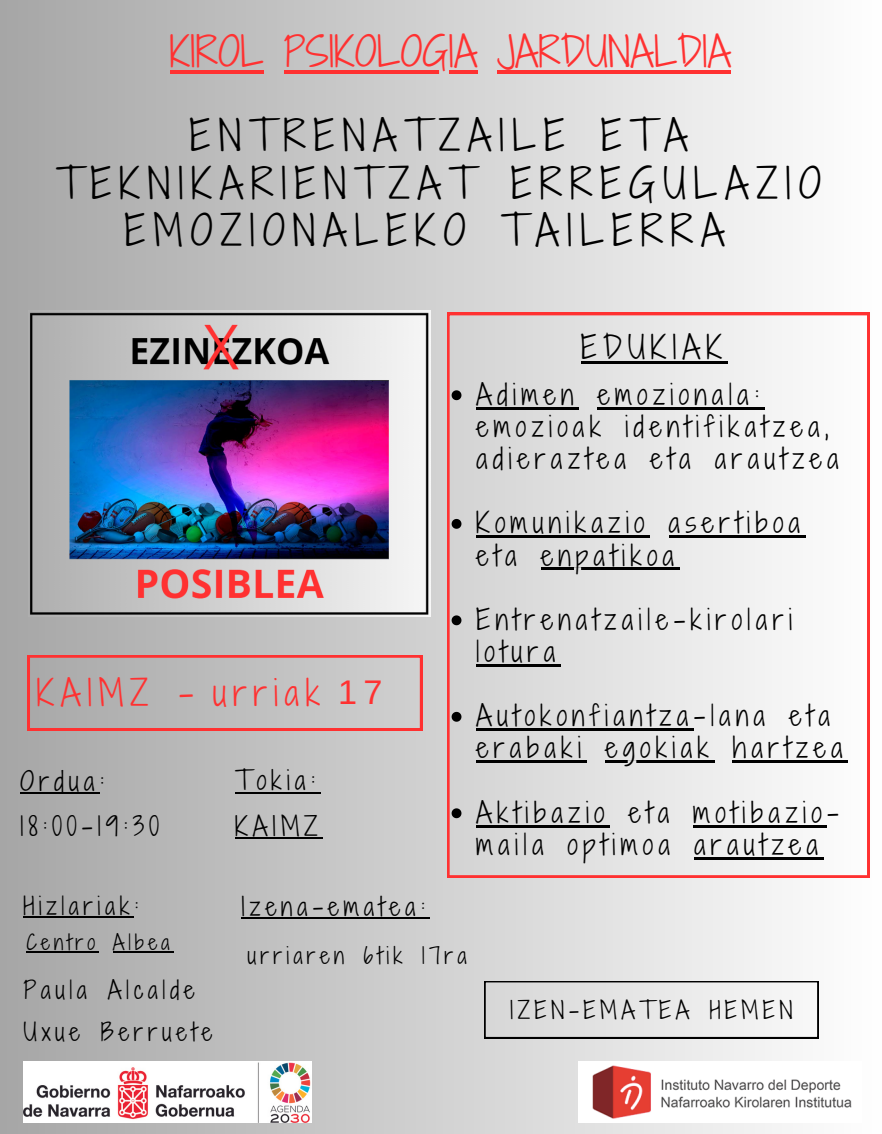
<style>
.page{position:relative;width:882px;height:1134px;background:#fff}
.page>*{position:absolute;margin:0;border:0;box-sizing:border-box;transform-origin:0 0}
.t1{font:40.25px "Shadows Into Light Two";letter-spacing:.19em;color:#000}
.t2{font:39.73px "Shadows Into Light Two";color:#ff3131}
.t3{font:34.21px "Shadows Into Light Two";letter-spacing:.19em;color:#ff3131}
.t4{font:34.21px "Arimo";color:#ff3131}
.t5{font:30.62px "Shadows Into Light Two";letter-spacing:.19em;color:#000}
.t6{font:27.12px/32.2px "Shadows Into Light Two";letter-spacing:.19em;color:#000}
.t7{font:25.38px/45.3px "Shadows Into Light Two";letter-spacing:.19em;color:#000}
.t8{font:24.5px "Shadows Into Light Two";letter-spacing:.19em;color:#000}
.t9{font:23.62px "Shadows Into Light Two";letter-spacing:.19em;color:#000}
.t10{font:23.19px "Shadows Into Light Two";letter-spacing:.19em;color:#000}
.t11{font:21.88px "Shadows Into Light Two";letter-spacing:.19em;color:#000}
.t12{font:20.12px "Shadows Into Light Two";letter-spacing:.19em;color:#000}
</style>
<div class="page">
<div style="left:0;top:0;width:882px;height:1134px;background:linear-gradient(to right,#a6a6a6,#fdfcfc)"></div>
<img style="left:579px;top:1061px;width:283px;height:62px">
<svg style="left:447px;top:313px;width:423px;height:565px"></svg>
<img style="left:23px;top:1061px;width:289px;height:62px">
<svg style="left:27px;top:655px;width:395px;height:76px;background:#c2b0b0"></svg>
<svg style="left:484px;top:981px;width:334px;height:57px"></svg>
<img style="left:29px;top:310px;width:401px;height:307px">
<hr style="left:20px;top:792px;width:80px;height:2px;background:#000">
<hr style="left:241px;top:917px;width:189px;height:2px;background:#000">
<hr style="left:235px;top:792px;width:85px;height:2px;background:#000">
<hr style="left:235px;top:837px;width:88px;height:2px;background:#000">
<hr style="left:23px;top:916px;width:111px;height:2px;background:#000">
<svg style="left:452px;top:390px;width:9px;height:10px"></svg>
<hr style="left:476px;top:407px;width:103px;height:2px;background:#000">
<hr style="left:597px;top:407px;width:167px;height:2px;background:#000">
<svg style="left:452px;top:519px;width:9px;height:10px"></svg>
<hr style="left:476px;top:535px;width:174px;height:3px;background:#000">
<hr style="left:669px;top:535px;width:136px;height:3px;background:#000">
<hr style="left:541px;top:568px;width:138px;height:2px;background:#000">
<svg style="left:452px;top:615px;width:9px;height:10px"></svg>
<hr style="left:476px;top:664px;width:85px;height:3px;background:#000">
<svg style="left:452px;top:712px;width:9px;height:10px"></svg>
<hr style="left:476px;top:728px;width:218px;height:3px;background:#000">
<hr style="left:476px;top:760px;width:110px;height:3px;background:#000">
<hr style="left:605px;top:760px;width:109px;height:3px;background:#000">
<hr style="left:733px;top:760px;width:115px;height:3px;background:#000">
<svg style="left:452px;top:808px;width:9px;height:10px"></svg>
<hr style="left:476px;top:825px;width:134px;height:2px;background:#000">
<hr style="left:693px;top:825px;width:134px;height:2px;background:#000">
<hr style="left:694px;top:857px;width:129px;height:3px;background:#000">
<hr style="left:581px;top:361px;width:147px;height:2px;background:#000">
<hr style="left:170px;top:70px;width:94px;height:4px;background:#ff3131">
<hr style="left:284px;top:70px;width:193px;height:4px;background:#ff3131">
<hr style="left:497px;top:70px;width:234px;height:4px;background:#ff3131">
<hr style="left:27px;top:951px;width:72px;height:2px;background:#000">
<hr style="left:113px;top:951px;width:61px;height:2px;background:#000">
<p class="t2" style="left:170px;top:23px;width:563px">KIROL PSIKOLOGIA JARDUNALDIA</p>
<p class="t1" style="left:189px;top:106px;width:500px">ENTRENATZAILE ETA</p>
<p class="t1" style="left:56px;top:154px;width:767px">TEKNIKARIENTZAT ERREGULAZIO</p>
<p class="t1" style="left:125px;top:201px;width:602px">EMOZIONALEKO TAILERRA</p>
<p class="t5" style="left:581px;top:324px;width:142px">EDUKIAK</p>
<p class="t3" style="left:37px;top:668px;width:158px">KAIMZ -</p>
<p class="t3" style="left:213px;top:668px;width:109px">urriak</p>
<p class="t4" style="left:338px;top:673px;width:46px">17</p>
<p class="t7" style="left:20px;top:758px;width:86px">Ordua:</p>
<p class="t7" style="left:20px;top:804px;width:140px">18:00-19:30</p>
<p class="t7" style="left:235px;top:758px;width:84px">Tokia:<br>KAIMZ</p>
<p class="t6" style="left:476px;top:378px;width:364px">Adimen emozionala: emozioak identifikatzea, adieraztea eta arautzea</p>
<p class="t6" style="left:476px;top:507px;width:326px">Komunikazio asertiboa eta enpatikoa</p>
<p class="t6" style="left:476px;top:603px;width:318px">Entrenatzaile-kirolari lotura</p>
<p class="t6" style="left:476px;top:700px;width:368px">Autokonfiantza-lana eta erabaki egokiak hartzea</p>
<p class="t6" style="left:476px;top:796px;width:364px">Aktibazio eta motibazio&shy;maila optimoa arautzea</p>
<p class="t9" style="left:23px;top:889px;width:117px">Hizlariak:</p>
<p class="t12" style="left:27px;top:927px;width:145px">Centro Albea</p>
<p class="t9" style="left:23px;top:973px;width:173px">Paula Alcalde</p>
<p class="t9" style="left:23px;top:1015px;width:190px">Uxue Berruete</p>
<p class="t8" style="left:241px;top:888px;width:185px">Izena-ematea:</p>
<p class="t11" style="left:247px;top:939px;width:221px">urriaren 6tik 17ra</p>
<p class="t10" style="left:510px;top:993px;width:284px">IZEN-EMATEA HEMEN</p>
</div>
